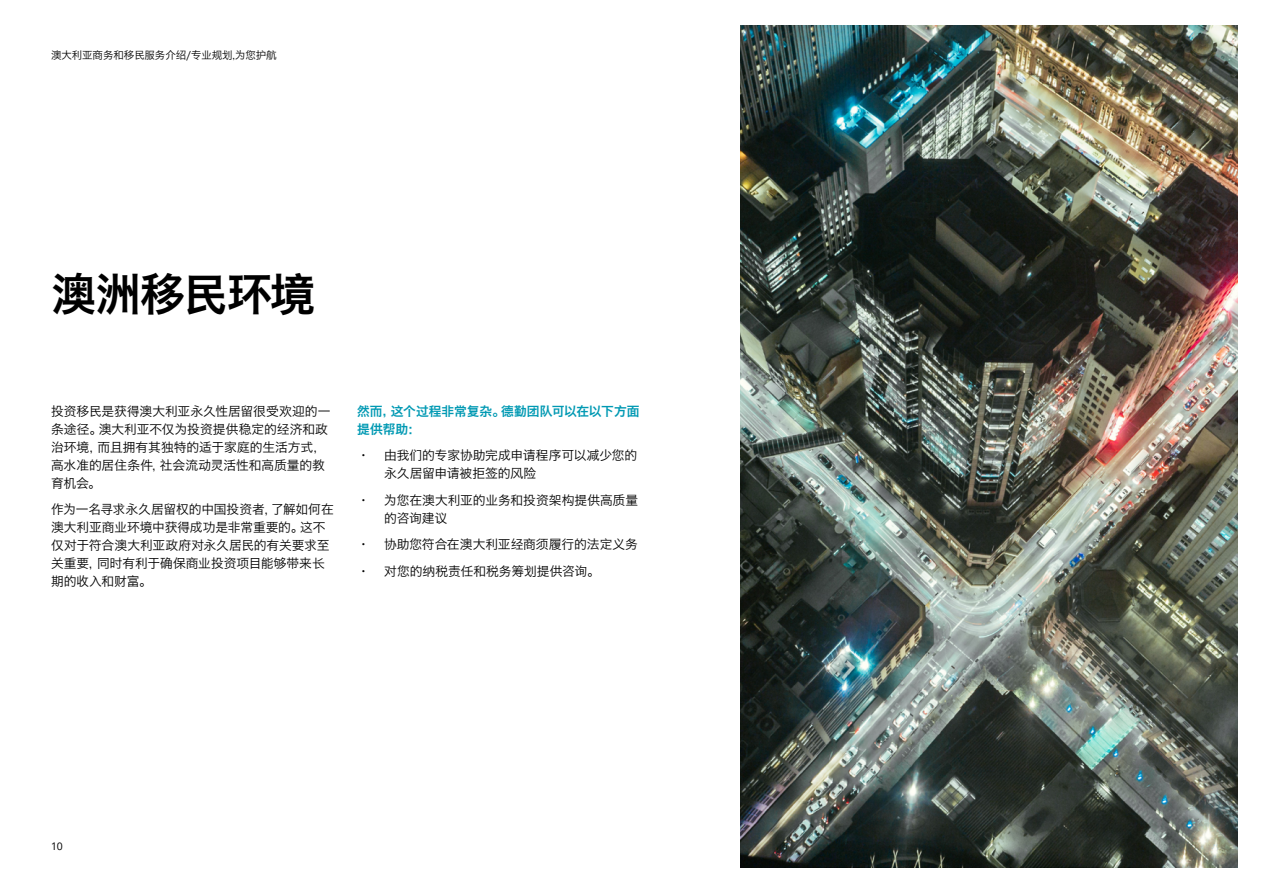
<style>
.page{position:relative;width:1263px;height:893px;background:#fff}
.page>*{position:absolute;margin:0;border:0;box-sizing:border-box;transform-origin:0 0}
.t1{font:45px "Hiragino Sans GB W6";letter-spacing:-.025em;color:#000}
.t2{font:12.75px/18px "Hiragino Sans GB W3";letter-spacing:-.005em;color:#000}
.t3{font:12.75px/18px "Hiragino Sans GB W6";letter-spacing:-.005em;color:#0099b3}
.t4{font:10.5px "Hiragino Sans GB W3";letter-spacing:-.01em;color:#000}
.t5{font:10.5px "Open Sans";color:#000}
</style>
<div class="page">
<img style="left:741px;top:26px;width:496px;height:841px">
<p class="t4" style="left:51px;top:49px;width:227px">澳大利亚商务和移民服务介绍/专业规划,为您护航</p>
<h1 class="t1" style="left:51px;top:265px;width:266px">澳洲移民环境</h1>
<p class="t2" style="left:51px;top:402px;width:281px">投资移民是获得澳大利亚永久性居留很受欢迎的一条途径。澳大利亚不仅为投资提供稳定的经济和政治环境，而且拥有其独特的适于家庭的生活方式，高水准的居住条件，社会流动灵活性和高质量的教育机会。</p>
<p class="t2" style="left:51px;top:500px;width:284px">作为一名寻求永久居留权的中国投资者，了解如何在澳大利亚商业环境中获得成功是非常重要的。这不仅对于符合澳大利亚政府对永久居民的有关要求至关重要，同时有利于确保商业投资项目能够带来长期的收入和财富。</p>
<p class="t3" style="left:357px;top:401px;width:284px">然而，这个过程非常复杂。德勤团队可以在以下方面提供帮助：</p>
<p class="t2" style="left:384px;top:446px;width:254px;text-indent:-27px">• 由我们的专家协助完成申请程序可以减少您的永久居留申请被拒签的风险</p>
<p class="t2" style="left:384px;top:491px;width:255px;text-indent:-27px">• 为您在澳大利亚的业务和投资架构提供高质量的咨询建议</p>
<p class="t2" style="left:357px;top:535px;width:282px">• 协助您符合在澳大利亚经商须履行的法定义务</p>
<p class="t2" style="left:357px;top:562px;width:244px">• 对您的纳税责任和税务筹划提供咨询。</p>
<p class="t5" style="left:51px;top:839px;width:13px">10</p>
</div>
